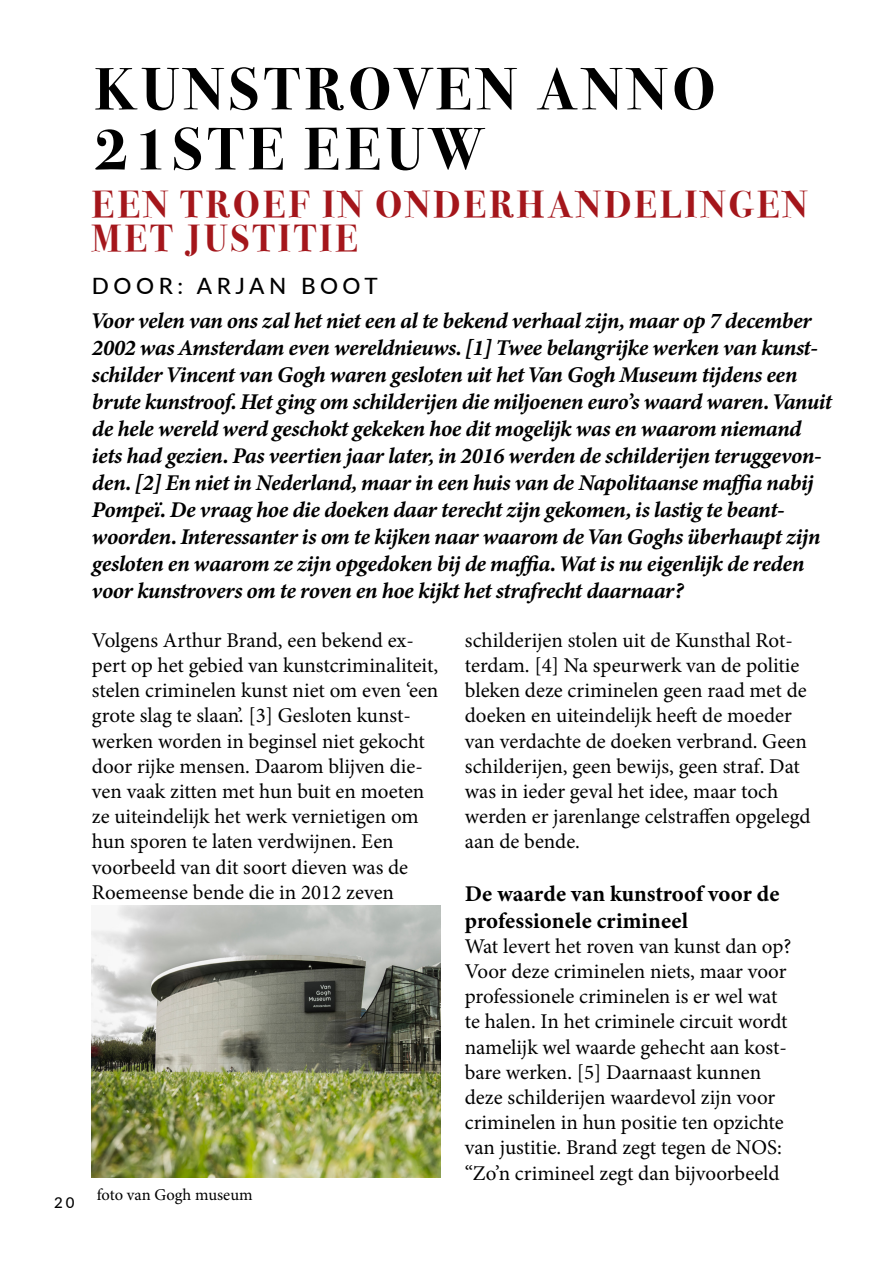
<style>
.page{position:relative;width:893px;height:1263px;background:#fff}
.page>*{position:absolute;margin:0;border:0;box-sizing:border-box;transform-origin:0 0}
.titel_artikel{font:700 60px/60px "Bodoni Svty Two ITCTT";letter-spacing:.09em;color:#000}
.titel_artikel-2{font:700 37.5px/34.5px "Bodoni Svty Two ITCTT";letter-spacing:.09em;color:#a4161b}
.introtekstje{font:italic 22.5px/27px "Minion Variable Concept";letter-spacing:.005em;color:#000}
.kopje{font:22.5px/27px "Minion Variable Concept";letter-spacing:.025em;color:#000}
.naam_auteur{font:500 22.5px "Lato";letter-spacing:.2em;color:#000}
.hoofdtekst{font:21px/25.2px "Minion Pro";color:#000}
.t1{font:16.5px "Minion Pro";color:#000}
.t2{font:500 15px "Lato";color:#000}
</style>
<div class="page">
<img style="left:92px;top:906px;width:348px;height:271px">
<p class="t2" style="left:54px;top:1191px;width:22px">20</p>
<p class="titel_artikel" style="left:95px;top:54px;width:622px">KUNSTROVEN ANNO<br>21STE EEUW</p>
<p class="titel_artikel-2" style="left:92px;top:184px;width:717px">EEN TROEF IN ONDERHANDELINGEN<br>MET JUSTITIE</p>
<p class="naam_auteur" style="left:92px;top:269px;width:287px">DOOR: ARJAN BOOT</p>
<p class="introtekstje" style="left:92px;top:307px;width:741px">Voor velen van ons zal het niet een al te bekend verhaal zijn, maar op 7 december 2002 was Amsterdam even wereldnieuws. [1] Twee belangrijke werken van kunst&shy;schilder Vincent van Gogh waren gesloten uit het Van Gogh Museum tijdens een brute kunstroof. Het ging om schilderijen die miljoenen euro’s waard waren. Vanuit de hele wereld werd geschokt gekeken hoe dit mogelijk was en waarom niemand iets had gezien. Pas veertien jaar later, in 2016 werden de schilderijen teruggevon&shy;den. [2] En niet in Nederland, maar in een huis van de Napolitaanse maffia nabij Pompeï. De vraag hoe die doeken daar terecht zijn gekomen, is lastig te beant&shy;woorden. Interessanter is om te kijken naar waarom de Van Goghs überhaupt zijn gesloten en waarom ze zijn opgedoken bij de maffia. Wat is nu eigenlijk de reden voor kunstrovers om te roven en hoe kijkt het strafrecht daarnaar?</p>
<p class="hoofdtekst" style="left:92px;top:627px;width:348px">Volgens Arthur Brand, een bekend ex&shy;pert op het gebied van kunstcriminaliteit, stelen criminelen kunst niet om even ‘een grote slag te slaan’. [3] Gesloten kunst&shy;werken worden in beginsel niet gekocht door rijke mensen. Daarom blijven die&shy;ven vaak zitten met hun buit en moeten ze uiteindelijk het werk vernietigen om hun sporen te laten verdwijnen. Een voorbeeld van dit soort dieven was de Roemeense bende die in 2012 zeven</p>
<p class="hoofdtekst" style="left:465px;top:627px;width:347px">schilderijen stolen uit de Kunsthal Rot&shy;terdam. [4] Na speurwerk van de politie bleken deze criminelen geen raad met de doeken en uiteindelijk heeft de moeder van verdachte de doeken verbrand. Geen schilderijen, geen bewijs, geen straf. Dat was in ieder geval het idee, maar toch werden er jarenlange celstraffen opgelegd aan de bende.</p>
<p class="kopje" style="left:465px;top:880px;width:316px">De waarde van kunstroof voor de professionele crimineel</p>
<p class="hoofdtekst" style="left:465px;top:933px;width:328px">Wat levert het roven van kunst dan op?<br>Voor deze criminelen niets, maar voor professionele criminelen is er wel wat te halen. In het criminele circuit wordt namelijk wel waarde gehecht aan kost&shy;bare werken. [5] Daarnaast kunnen deze schilderijen waardevol zijn voor criminelen in hun positie ten opzichte van justitie. Brand zegt tegen de NOS: “Zo’n crimineel zegt dan bijvoorbeeld</p>
<p class="t1" style="left:97px;top:1183px;width:157px">foto van Gogh museum</p>
</div>
